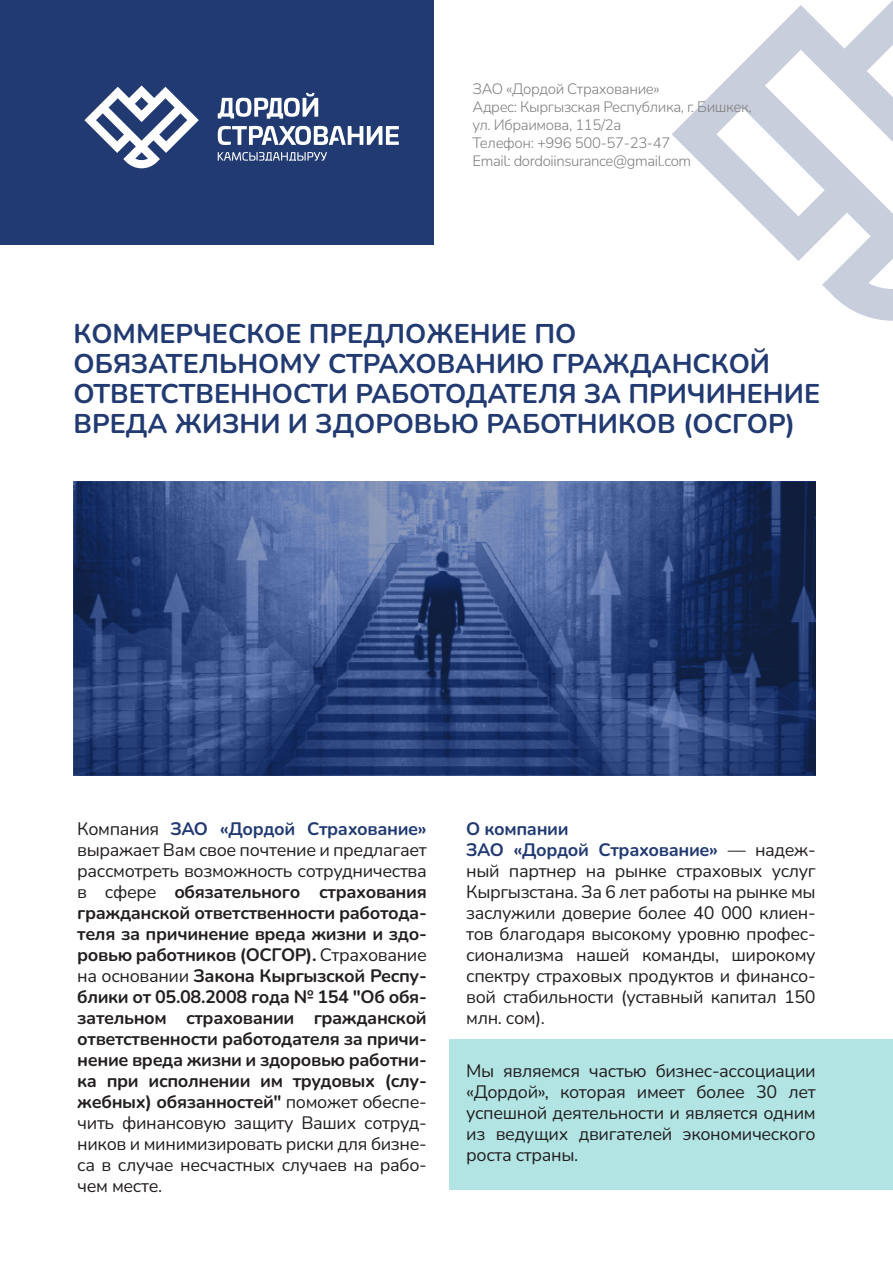
<style>
.page{position:relative;width:893px;height:1263px;background:#fff}
.page>*{position:absolute;margin:0;border:0;box-sizing:border-box;transform-origin:0 0}
.t1{font:700 27px/30px "Nunito";color:#213a72}
.t2{font:700 18px/21px "Nunito";letter-spacing:-.02em;color:#231f20;text-align:justify}
.t3{font:18px/21px "Nunito";letter-spacing:-.02em;color:#231f20}
.t4{font:300 15px/18px "Nunito";letter-spacing:-.025em;color:#808080}
.s1{font-weight:400}
.s2{color:#213a72}
.s3{font-weight:700;color:#213a72}
</style>
<div class="page">
<div style="left:450px;top:1039px;width:443px;height:150px;background:#b1e4e3"></div>
<svg style="left:672px;top:0;width:221px;height:321px"></svg>
<div style="left:0;top:0;width:434px;height:244px;background:#213a72"></div>
<svg style="left:84px;top:85px;width:115px;height:83px"></svg>
<svg style="left:218px;top:152px;width:109px;height:9px"></svg>
<svg style="left:218px;top:93px;width:100px;height:26px"></svg>
<svg style="left:218px;top:126px;width:181px;height:19px"></svg>
<img style="left:73px;top:481px;width:743px;height:294px">
<p class="t4" style="left:473px;top:79px;width:281px">ЗАО «Дордой Страхование»<br>Адрес: Кыргызская Республика, г. Бишкек, ул. Ибраимова, 115/2а<br>Телефон: +996 500-57-23-47<br>Email: dordoiinsurance@gmail.com</p>
<h1 class="t1" style="left:73px;top:317px;width:748px">КОММЕРЧЕСКОЕ ПРЕДЛОЖЕНИЕ ПО ОБЯЗАТЕЛЬНОМУ СТРАХОВАНИЮ ГРАЖДАНСКОЙ ОТВЕТСТВЕННОСТИ РАБОТОДАТЕЛЯ ЗА ПРИЧИНЕНИЕ ВРЕДА ЖИЗНИ И ЗДОРОВЬЮ РАБОТНИКОВ (ОСГОР)</h1>
<p class="t2" style="left:77px;top:817px;width:351px"><span class="s1">Компания</span> <span class="s2">ЗАО «Дордой Страхование» </span><span class="s1">выражает Вам свое почтение и предлагает рассмотреть возможность сотрудничества в сфере</span> обязательного страхования гражданской ответственности работода&shy;теля за причинение вреда жизни и здо&shy;ровью работников (ОСГОР). <span class="s1">Страхование на основании</span> Закона Кыргызской Респу&shy;блики от 05.08.2008 года № 154 "Об обя&shy;зательном страховании гражданской ответственности работодателя за причи&shy;нение вреда жизни и здоровью работни&shy;ка при исполнении им трудовых (слу&shy;жебных) обязанностей" <span class="s1">поможет обеспе&shy;чить финансовую защиту Ваших сотруд&shy;ников и минимизировать риски для бизне&shy;са в случае несчастных случаев на рабо&shy;чем месте.</span></p>
<p class="t3" style="left:466px;top:817px;width:351px"><span class="s3">О компании<br>ЗАО «Дордой Страхование»</span> — надеж&shy;ный партнер на рынке страховых услуг<br>Кыргызстана. За 6 лет работы на рынке мы заслужили доверие более 40 000 клиен&shy;тов благодаря высокому уровню профес&shy;сионализма нашей команды, широкому спектру страховых продуктов и финансо&shy;вой стабильности (уставный капитал 150 млн. сом).</p>
<p class="t3" style="left:466px;top:1060px;width:351px;text-align:justify">Мы являемся частью бизнес-ассоциации «Дордой», которая имеет более 30 лет успешной деятельности и является одним из ведущих двигателей экономического роста страны.</p>
</div>
